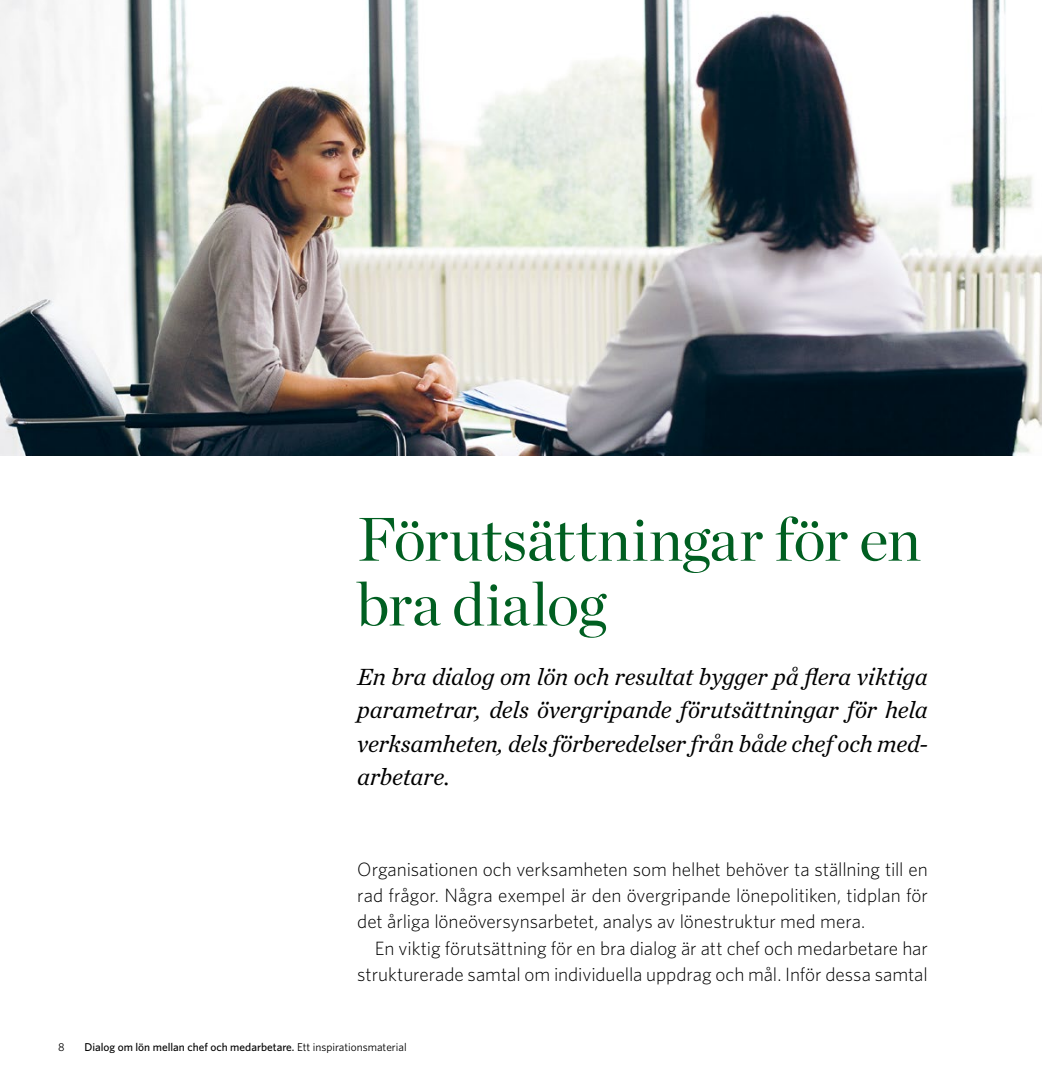
<style>
.page{position:relative;width:1042px;height:1092px;background:#fff}
.page>*{position:absolute;margin:0;border:0;box-sizing:border-box;transform-origin:0 0}
.H1___Kapitelrubrik{font:61.25px/64.8px "Chronicle Display";letter-spacing:-.01em;color:#005f21}
.P__Ingress{font:italic 24.5px/33.2px "Chronicle Text G1";letter-spacing:-.01em;color:#000;text-align:justify}
.P__Brödtext{font:300 19.25px/26.2px "Whitney";color:#000;text-align:justify}
.P__Brödtext_indrag{font:300 19.25px/26.2px "Whitney";letter-spacing:-.005em;color:#000;text-align:right}
.t1{font:500 11.38px "Whitney";color:#000}
.t2{font:11.38px "Whitney";color:#000}
.s1{font-weight:400}
</style>
<div class="page">
<img style="left:0;top:0;width:1042px;height:455px">
<h1 class="H1___Kapitelrubrik" style="left:357px;top:502px;width:565px">Förutsättningar för en bra dialog</h1>
<p class="P__Ingress" style="left:357px;top:658px;width:572px">En bra dialog om lön och resultat bygger på flera viktiga parametrar, dels övergripande förutsättningar för hela verksamheten, dels förberedelser från både chef och med&shy;arbetare.</p>
<p class="P__Brödtext" style="left:357px;top:855px;width:572px">Organisationen och verksamheten som helhet behöver ta ställning till en rad frågor. Några exempel är den övergripande lönepolitiken, tidplan för det årliga löneöversynsarbetet, analys av lönestruktur med mera.</p>
<p class="P__Brödtext_indrag" style="left:357px;top:934px;width:572px">En viktig förutsättning för en bra dialog är att chef och medarbetare har strukturerade samtal om individuella uppdrag och mål. Inför dessa samtal</p>
<p class="t2" style="left:58px;top:1039px;width:8px">8</p>
<p class="t1" style="left:84px;top:1039px;width:324px">Dialog om lön mellan chef och medarbetare. <span class="s1">Ett inspirationsmaterial</span></p>
</div>
